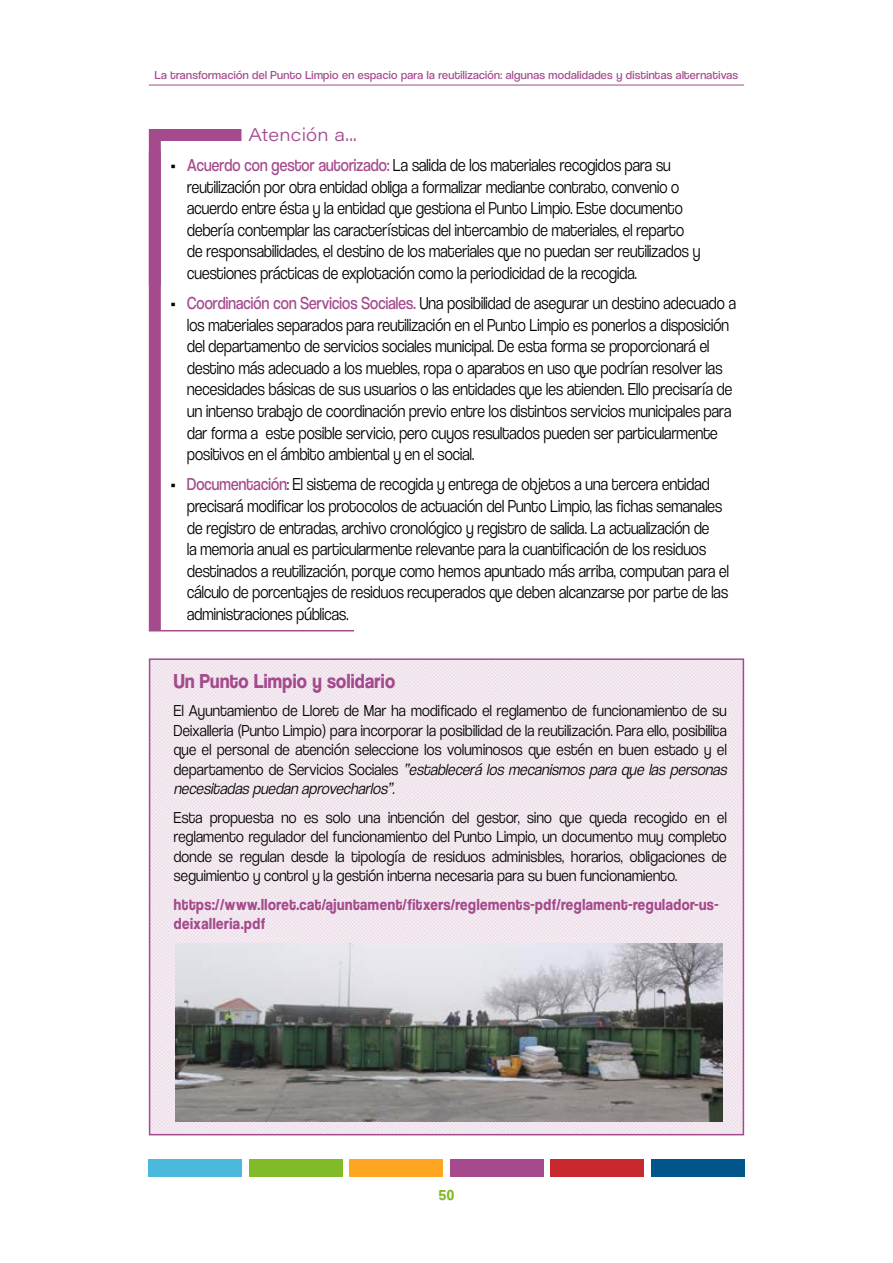
<style>
.page{position:relative;width:893px;height:1263px;background:#fff}
.page>*{position:absolute;margin:0;border:0;box-sizing:border-box;transform-origin:0 0}
.t1{font:700 21px "Coolvetica Rg";letter-spacing:.02em;color:#a54a8d;scale:.89 1}
.t2{font:18px/21.6px "Coolvetica Lt";letter-spacing:.01em;color:#000;scale:.85 1}
.t3{font:300 18px "Acumin Pro Wide";letter-spacing:.01em;color:#a54a8d}
.t4{font:16.5px/19.5px "Coolvetica Lt";letter-spacing:.02em;color:#000;scale:.89 1}
.t5{font:700 16.5px/19.5px "Coolvetica Rg";letter-spacing:.04em;color:#a54a8d;scale:.89 1}
.t6{font:700 15px "Coolvetica Rg";color:#82bb29}
.t7{font:12px "Coolvetica Bk";letter-spacing:.03em;color:#a54a8d}
.s1{font-family:"Acumin Pro Wide";font-weight:100}
.s2{font-family:"Coolvetica Bk";color:#a54a8d}
.s3{font-style:italic}
</style>
<div class="page">
<hr style="left:149px;top:85px;width:595px;height:1px;background:#a54a8d">
<div style="left:149px;top:1160px;width:93px;height:17px;background:#4bb9dc"></div>
<div style="left:249px;top:1160px;width:93px;height:17px;background:#82bb29"></div>
<div style="left:350px;top:1160px;width:93px;height:17px;background:#fea621"></div>
<div style="left:450px;top:1160px;width:93px;height:17px;background:#a54a8d"></div>
<div style="left:551px;top:1160px;width:93px;height:17px;background:#c7292e"></div>
<div style="left:651px;top:1160px;width:93px;height:17px;background:#00568b"></div>
<img style="left:152px;top:661px;width:589px;height:471px">
<div style="left:149px;top:658px;width:595px;height:477px;border:2px solid #a54a8d"></div>
<img style="left:176px;top:943px;width:547px;height:178px">
<hr style="left:149px;top:630px;width:205px;height:1px;background:#a54a8d">
<svg style="left:148px;top:129px;width:105px;height:503px"></svg>
<p class="t7" style="left:155px;top:68px;width:585px">La transformación del Punto Limpio en espacio para la reutilización: algunas modalidades y distintas alternativas</p>
<p class="t3" style="left:248px;top:122px;width:110px">Atención a...</p>
<p class="t2" style="left:187px;top:154px;width:605px;text-indent:-17px"><span class="s1">■</span> <span class="s2">Acuerdo con gestor autorizado:</span> La salida de los materiales recogidos para su reutilización por otra entidad obliga a formalizar mediante contrato, convenio o acuerdo entre ésta y la entidad que gestiona el Punto Limpio. Este documento debería contemplar las características del intercambio de materiales, el reparto de responsabilidades, el destino de los materiales que no puedan ser reutilizados y cuestiones prácticas de explotación como la periodicidad de la recogida.</p>
<p class="t2" style="left:187px;top:292px;width:647px;text-indent:-17px"><span class="s1">■</span> <span class="s2">Coordinación con Servicios Sociales.</span> Una posibilidad de asegurar un destino adecuado a los materiales separados para reutilización en el Punto Limpio es ponerlos a disposición del departamento de servicios sociales municipal. De esta forma se proporcionará el destino más adecuado a los muebles, ropa o aparatos en uso que podrían resolver las necesidades básicas de sus usuarios o las entidades que les atienden. Ello precisaría de un intenso trabajo de coordinación previo entre los distintos servicios municipales para dar forma a este posible servicio, pero cuyos resultados pueden ser particularmente positivos en el ámbito ambiental y en el social.</p>
<p class="t2" style="left:187px;top:473px;width:639px;text-indent:-17px"><span class="s1">■</span> <span class="s2">Documentación</span>: El sistema de recogida y entrega de objetos a una tercera entidad precisará modificar los protocolos de actuación del Punto Limpio, las fichas semanales de registro de entradas, archivo cronológico y registro de salida. La actualización de<br>la memoria anual es particularmente relevante para la cuantificación de los residuos destinados a reutilización, porque como hemos apuntado más arriba, computan para el cálculo de porcentajes de residuos recuperados que deben alcanzarse por parte de las administraciones públicas.</p>
<p class="t1" style="left:174px;top:669px;width:250px">Un Punto Limpio y solidario</p>
<p class="t4" style="left:174px;top:701px;width:627px">El Ayuntamiento de Lloret de Mar ha modificado el reglamento de funcionamiento de su Deixalleria (Punto Limpio) para incorporar la posibilidad de la reutilización. Para ello, posibilita que el personal de atención seleccione los voluminosos que estén en buen estado y el d e p a r t a m e n t o d e S e r v i c i o s S o c i a l e s <span class="s3">“establecerá los mecanismos para que las personas necesitadas puedan aprovecharlos”.</span></p>
<p class="t4" style="left:174px;top:807px;width:623px;text-align:justify">Esta propuesta no es solo una intención del gestor, sino que queda recogido en el reglamento regulador del funcionamiento del Punto Limpio, un documento muy completo donde se regulan desde la tipología de residuos adminisbles, horarios, obligaciones de seguimiento y control y la gestión interna necesaria para su buen funcionamiento.</p>
<p class="t5" style="left:174px;top:894px;width:614px">https://www.lloret.cat/ajuntament/fitxers/reglements-pdf/reglament-regulador-us&shy;deixalleria.pdf</p>
<p class="t6" style="left:439px;top:1186px;width:17px">50</p>
</div>
